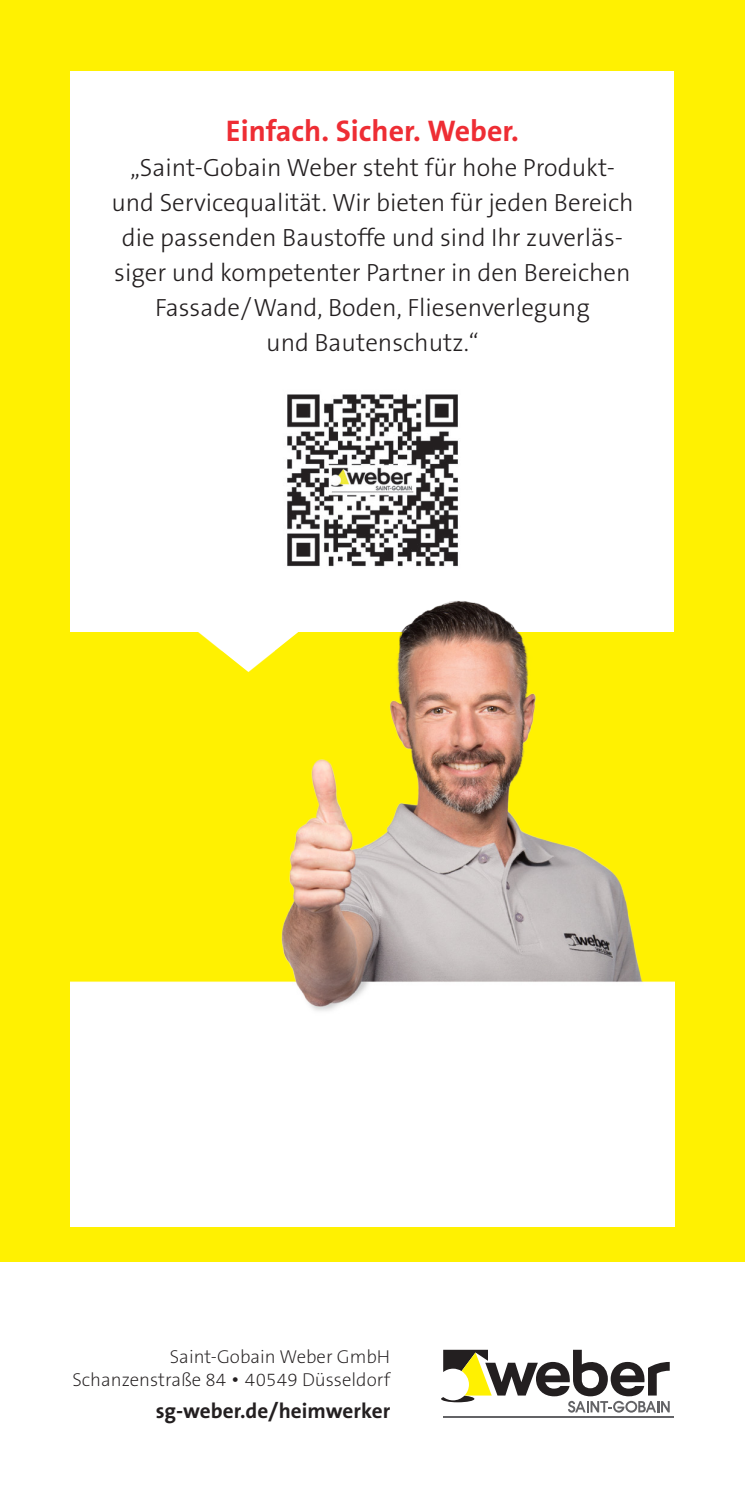
<style>
.page{position:relative;width:745px;height:1489px;background:#fff}
.page>*{position:absolute;margin:0;border:0;box-sizing:border-box;transform-origin:0 0}
.t1{font:700 30px "The Sans B7";color:#ee2d34}
.t2{font:300 25px/35px "The Sans B3";color:#231f20;text-align:center}
.t3{font:700 21.25px "The Sans B7";color:#231f20}
.t4{font:200 18.75px/22.5px "The Sans B2";color:#231f20;text-align:right}
.s1{font-size:25px}
</style>
<div class="page">
<div style="left:0;top:0;width:744px;height:1261px;background:#fff101"></div>
<hr style="left:443px;top:1416px;width:230px;height:1px;background:#636366">
<svg style="left:441px;top:1349px;width:228px;height:63px"></svg>
<hr style="left:744px;top:736px;width:1px;height:120px;background:#ee2d34">
<div style="left:71px;top:71px;width:602px;height:560px;background:#fff"></div>
<img style="left:71px;top:601px;width:602px;height:625px">
<svg style="left:195px;top:629px;width:106px;height:43px"></svg>
<img style="left:287px;top:394px;width:171px;height:173px">
<p class="t1" style="left:226px;top:115px;width:294px">Einfach. Sicher. Weber.</p>
<p class="t2" style="left:111px;top:151px;width:523px">„Saint-Gobain Weber steht für hohe Produkt&shy;und Servicequalität. Wir bieten für jeden Bereich die passenden Baustoffe und sind Ihr zuverläs&shy;siger und kompetenter Partner in den Bereichen Fassade/Wand, Boden, Fliesenverlegung<br>und Bautenschutz.“</p>
<p class="t4" style="left:72px;top:1345px;width:319px">Saint-Gobain Weber GmbH<br>Schanzenstraße 84 <span class="s1">•</span> 40549 Düsseldorf</p>
<p class="t3" style="left:156px;top:1399px;width:236px">sg-weber.de/heimwerker</p>
</div>
